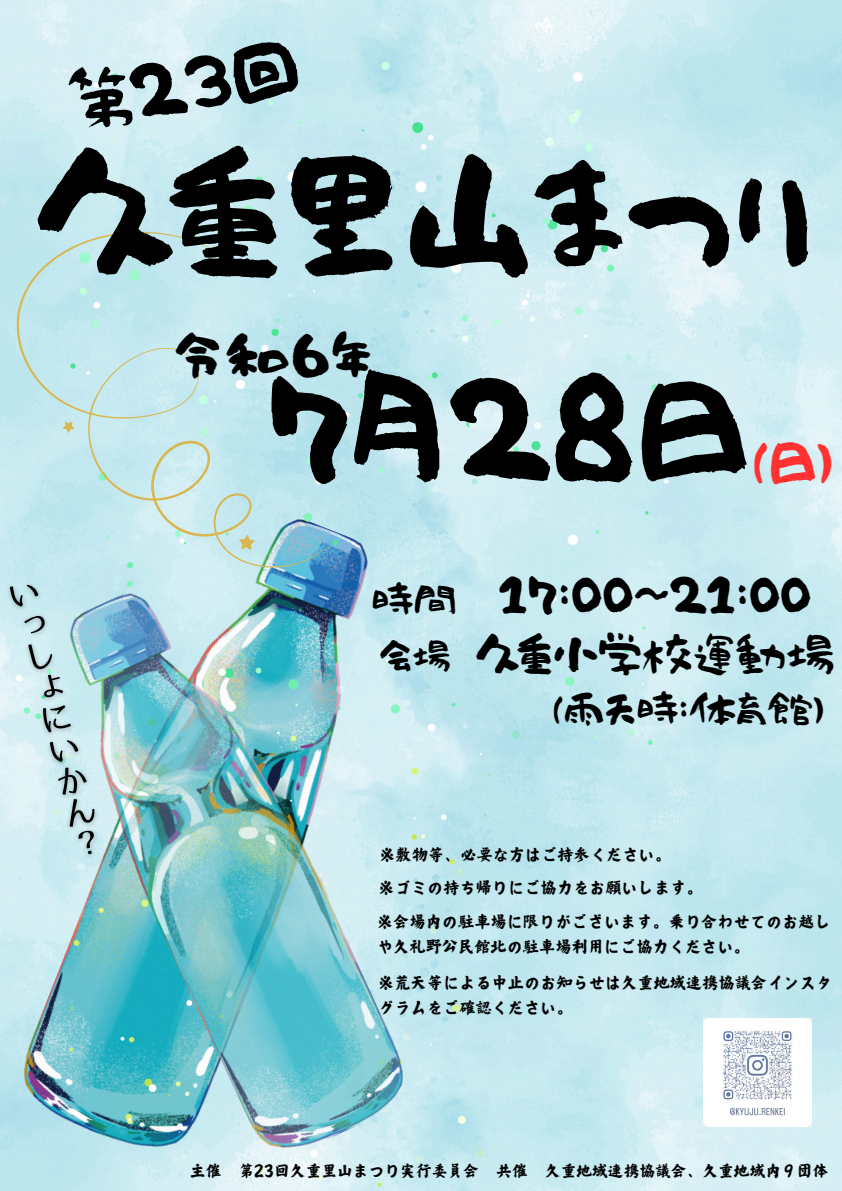
<style>
.page{position:relative;width:842px;height:1191px;background:#fff}
.page>*{position:absolute;margin:0;border:0;box-sizing:border-box;transform-origin:0 0}
.t1{font:129.6px "Ounen mouhitsu";color:#000}
.t2{font:113.1px "Ounen mouhitsu";color:#000}
.t3{font:60.6px "Ounen mouhitsu";color:#000}
.t4{font:47.7px "Ounen mouhitsu";color:#000}
.t5{font:47.7px "Ounen mouhitsu";color:#ff3131}
.t6{font:40.7px "Ounen mouhitsu";color:#000}
.t7{font:40.5px "Ounen mouhitsu";color:#000}
.t8{font:32px "Ounen mouhitsu";color:#000}
.t9{font:18px/24.8px "Canva Yi Cai JP";color:#000}
.t10{font:17.5px "Canva Yi Cai JP";color:#000}
</style>
<div class="page">
<img style="left:0;top:0;width:842px;height:1190px">
<img style="left:8px;top:868px;width:19px;height:297px">
<img style="left:32px;top:764px;width:459px;height:426px">
<img style="left:15px;top:61px;width:674px;height:703px">
<svg style="left:0;top:207px;width:331px;height:364px;background:#c1e6eb"></svg>
<svg style="left:136px;top:239px;width:19px;height:18px"></svg>
<svg style="left:239px;top:534px;width:16px;height:17px"></svg>
<svg style="left:62px;top:420px;width:13px;height:13px"></svg>
<img style="left:27px;top:568px;width:394px;height:597px">
<img style="left:704px;top:1018px;width:108px;height:108px">
<img style="left:0;top:571px;width:115px;height:297px">
<h2 class="t3" style="left:64px;top:64px;width:234px;rotate:-9deg">第23回</h2>
<h6 class="t1" style="left:34px;top:130px;width:782px">久重里山まつり</h6>
<h6 class="t4" style="left:173px;top:323px;width:201px">令和6年</h6>
<h4 class="t2" style="left:267px;top:354px;width:486px">７月２８日</h4>
<p class="t5" style="left:753px;top:430px;width:82px">(日)</p>
<h5 class="t8" style="left:371px;top:579px;width:87px">時間</h5>
<h6 class="t8" style="left:380px;top:635px;width:73px">会場</h6>
<h1 class="t6" style="left:499px;top:568px;width:314px">17:00～21:00</h1>
<p class="t7" style="left:475px;top:628px;width:361px">久重小学校運動場</p>
<p class="t8" style="left:553px;top:687px;width:272px">(雨天時：体育館）</p>
<p class="t9" style="left:379px;top:842px;width:293px">※敷物等、必要な方はご持参ください。</p>
<p class="t9" style="left:379px;top:875px;width:326px">※ゴミの持ち帰りにご協力をお願いします。</p>
<p class="t9" style="left:377px;top:909px;width:455px">※会場内の駐車場に限りがございます。乗り合わせてのお越しや久礼野公民館北の駐車場利用にご協力ください。</p>
<p class="t9" style="left:378px;top:970px;width:455px">※荒天等による中止のお知らせは久重地域連携協議会インスタグラムをご確認ください。</p>
<h5 class="t10" style="left:190px;top:1161px;width:640px">主催 第23回久重里山まつり実行委員会 共催 久重地域連携協議会、久重地域内９団体</h5>
</div>
